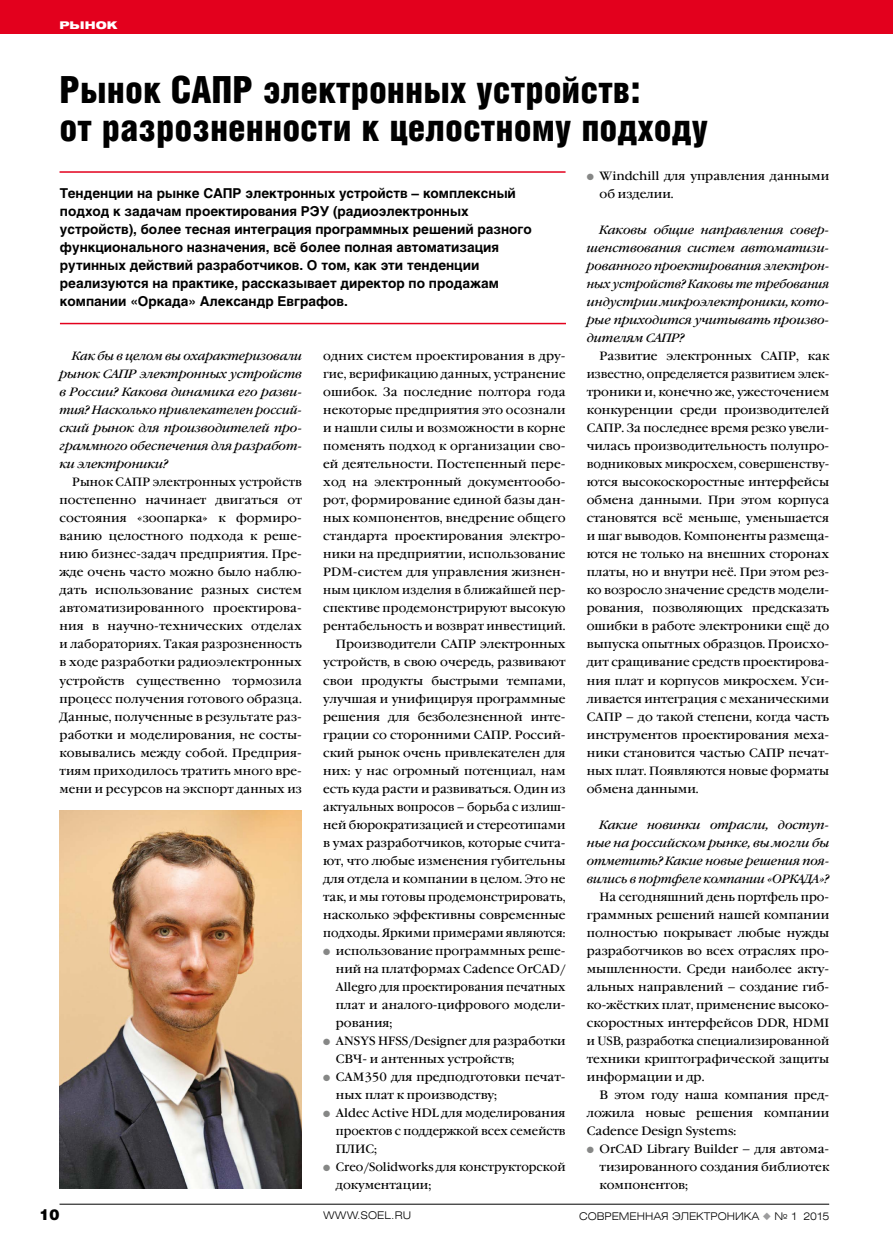
<style>
.page{position:relative;width:893px;height:1251px;background:#fff}
.page>*{position:absolute;margin:0;border:0;box-sizing:border-box;transform-origin:0 0}
.t1{font:900 37.5px/37.5px "Helios Cond";color:#000}
.t2{font:900 15px "Helios";color:#000}
.t3{font:700 13.5px/18px "Helios";color:#000}
.t4{font:12px/18px "Garamond Book C";color:#000;text-align:justify}
.t5{font:italic 12px/18px "Garamond Book C";color:#000;text-align:justify}
.t6{font:12px/18px "Garamond Book C";color:#000;scale:.96 1}
.t7{font:300 10.5px "Helios Ext";color:#000}
.t8{font:900 10.5px "Helios Ext";color:#fff}
.s1{color:#868786}
.s2{color:#9c9c9d}
</style>
<div class="page">
<div style="left:0;top:0;width:893px;height:34px;background:#e3001d"></div>
<hr style="left:60px;top:1203px;width:769px;height:1px;background:#000">
<hr style="left:60px;top:323px;width:506px;height:1px;background:#e3001d">
<hr style="left:60px;top:171px;width:506px;height:2px;background:#e3001d">
<img style="left:60px;top:810px;width:242px;height:378px">
<p class="t8" style="left:60px;top:19px;width:59px">рынок</p>
<h1 class="t1" style="left:60px;top:70px;width:650px">Рынок САПР электронных устройств:<br>от разрозненности к целостному подходу</h1>
<p class="t3" style="left:60px;top:184px;width:473px">Тенденции на рынке САПР электронных устройств – комплексный подход к задачам проектирования РЭУ (радиоэлектронных устройств), более тесная интеграция программных решений разного функционального назначения, всё более полная автоматизация рутинных действий разработчиков. О том, как эти тенденции реализуются на практике, рассказывает директор по продажам компании «Оркада» Александр Евграфов.</p>
<p class="t5" style="left:60px;top:347px;width:244px;text-indent:13px">Как бы в целом вы охарактеризовали рынок САПР электронных устройств в России? Какова динамика его разви&shy;тия? Насколько привлекателен россий&shy;ский рынок для производителей про&shy;граммного обеспечения для разработ&shy;ки электроники?</p>
<p class="t4" style="left:60px;top:473px;width:244px;text-indent:13px">Рынок САПР электронных устройств постепенно начинает двигаться от состояния «зоопарка» к формиро&shy;ванию целостного подхода к реше&shy;нию бизнес-задач предприятия. Пре&shy;жде очень часто можно было наблю&shy;дать использование разных систем автоматизированного проектирова&shy;ния в научно-технических отделах и лабораториях. Такая разрозненность в ходе разработки радиоэлектронных устройств существенно тормозила процесс получения готового образца.<br>Данные, полученные в результате раз&shy;работки и моделирования, не состы&shy;ковывались между собой. Предприя&shy;тиям приходилось тратить много вре&shy;мени и ресурсов на экспорт данных из</p>
<p class="t4" style="left:323px;top:347px;width:244px;text-align:right">одних систем проектирования в дру&shy;гие, верификацию данных, устранение ошибок. За последние полтора года некоторые предприятия это осознали и нашли силы и возможности в корне поменять подход к организации сво&shy;ей деятельности. Постепенный пере&shy;ход на электронный документообо&shy;рот, формирование единой базы дан&shy;ных компонентов, внедрение общего стандарта проектирования электро&shy;ники на предприятии, использование PDM-систем для управления жизнен&shy;ным циклом изделия в ближайшей пер&shy;спективе продемонстрируют высокую рентабельность и возврат инвестиций.<br>Производители САПР электронных устройств, в свою очередь, развивают свои продукты быстрыми темпами, улучшая и унифицируя программные решения для безболезненной инте&shy;грации со сторонними САПР. Россий&shy;ский рынок очень привлекателен для них: у нас огромный потенциал, нам есть куда расти и развиваться. Один из актуальных вопросов – борьба с излиш&shy;ней бюрократизацией и стереотипами в умах разработчиков, которые счита&shy;ют, что любые изменения губительны для отдела и компании в целом. Это не так, и мы готовы продемонстрировать, насколько эффективны современные подходы. Яркими примерами являются:</p>
<p class="t4" style="left:336px;top:941px;width:231px;text-indent:-13px"><span class="s1">●</span> использование программных реше&shy;ний на платформах Cadence OrCAD/ Allegro для проектирования печатных плат и аналого-цифрового модели&shy;рования;</p>
<p class="t4" style="left:336px;top:1031px;width:231px;text-indent:-13px"><span class="s1">●</span> ANSYS HFSS/Designer для разработки<br>СВЧ- и антенных устройств;</p>
<p class="t4" style="left:336px;top:1067px;width:231px;text-indent:-13px"><span class="s1">●</span> САМ350 для предподготовки печат&shy;ных плат к производству;</p>
<p class="t4" style="left:336px;top:1103px;width:231px;text-indent:-13px"><span class="s1">●</span> Aldec Active HDL для моделирования проектов с поддержкой всех семейств ПЛИС;</p>
<p class="t6" style="left:336px;top:1157px;width:241px;text-indent:-13px"><span class="s1">●</span> Creo/Solidworks для конструкторской документации;</p>
<p class="t4" style="left:600px;top:167px;width:231px;text-indent:-13px"><span class="s1">●</span> Windchill для управления данными об изделии.</p>
<p class="t5" style="left:587px;top:221px;width:244px;text-indent:13px">Каковы общие направления совер&shy;шенствования систем автоматизи&shy;рованного проектирования электрон&shy;ных устройств? Каковы те требования индустрии микроэлектроники, кото&shy;рые приходится учитывать произво&shy;дителям САПР?</p>
<p class="t4" style="left:587px;top:347px;width:244px;text-indent:13px">Развитие электронных САПР, как известно, определяется развитием элек&shy;троники и, конечно же, ужесточением конкуренции среди производителей САПР. За последнее время резко увели&shy;чилась производительность полупро&shy;водниковых микросхем, совершенству&shy;ются высокоскоростные интерфейсы обмена данными. При этом корпуса становятся всё меньше, уменьшается и шаг выводов. Компоненты размеща&shy;ются не только на внешних сторонах платы, но и внутри неё. При этом рез&shy;ко возросло значение средств модели&shy;рования, позволяющих предсказать ошибки в работе электроники ещё до выпуска опытных образцов. Происхо&shy;дит сращивание средств проектирова&shy;ния плат и корпусов микросхем. Уси&shy;ливается интеграция с механическими САПР – до такой степени, когда часть инструментов проектирования меха&shy;ники становится частью САПР печат&shy;ных плат. Появляются новые форматы обмена данными.</p>
<p class="t5" style="left:587px;top:815px;width:244px;text-indent:13px">Какие новинки отрасли, доступ&shy;ные на российском рынке, вы могли бы отметить? Какие новые решения поя&shy;вились в портфеле компании «ОРКАДА»?</p>
<p class="t4" style="left:587px;top:887px;width:244px;text-indent:13px">На сегодняшний день портфель про&shy;граммных решений нашей компании полностью покрывает любые нужды разработчиков во всех отраслях про&shy;мышленности. Среди наиболее акту&shy;альных направлений – создание гиб&shy;ко-жёстких плат, применение высоко&shy;скоростных интерфейсов DDR, HDMI и USB, разработка специализированной техники криптографической защиты информации и др.</p>
<p class="t4" style="left:587px;top:1085px;width:244px;text-indent:13px">В этом году наша компания пред&shy;ложила новые решения компании Cadence Design Systems:</p>
<p class="t4" style="left:600px;top:1139px;width:231px;text-indent:-13px"><span class="s1">●</span> OrCAD Library Builder – для автома&shy;тизированного создания библиотек компонентов;</p>
<p class="t2" style="left:40px;top:1204px;width:22px">10</p>
<p class="t7" style="left:323px;top:1208px;width:89px">WWW.SOEL.RU</p>
<p class="t7" style="left:579px;top:1208px;width:251px">СОВРЕМЕННАЯ ЭЛЕКТРОНИКА <span class="s2">◆</span> № 1 2015</p>
</div>
